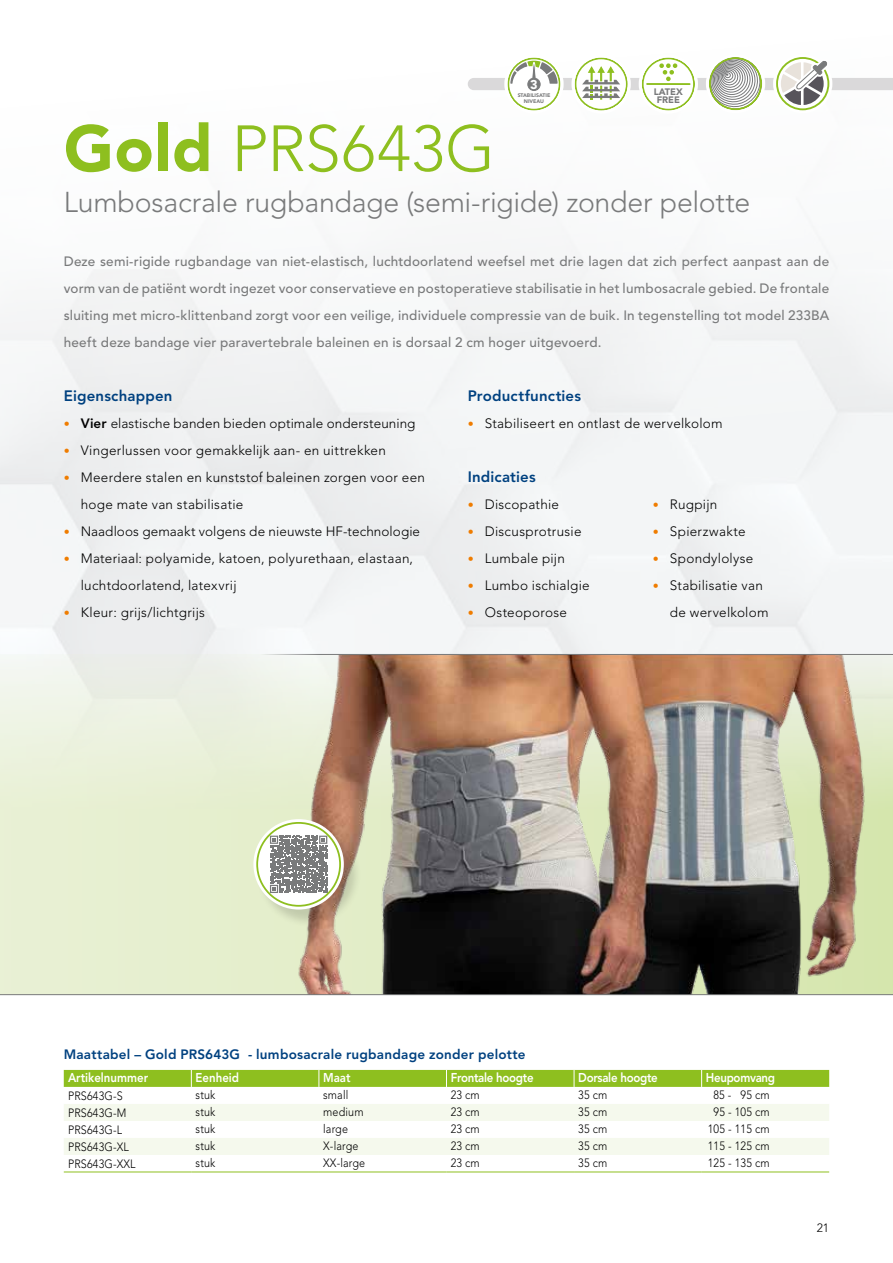
<style>
.page{position:relative;width:893px;height:1263px;background:#fff}
.page>*{position:absolute;margin:0;border:0;box-sizing:border-box;transform-origin:0 0}
.t1{font:300 64.5px "Avenir LT Std";letter-spacing:.005em;color:#8ebf1f}
.t2{font:300 28.5px "Avenir LT Std";letter-spacing:-.01em;color:#797a7b}
.t3{font:800 15px "Avenir LT Std";letter-spacing:.01em;color:#004180}
.t4{font:300 13.5px/27px "Avenir LT Std";letter-spacing:.02em;color:#000}
.t5{font:500 13.5px/27px "Avenir LT Std";letter-spacing:.015em;color:#797a7b;text-align:justify}
.t6{font:800 13.5px "Avenir LT Std";letter-spacing:.015em;color:#004180}
.t7{font:800 12.75px "Avenir LT Std";letter-spacing:-.025em;color:#fff;scale:.9 1}
.t8{font:800 12.75px "Avenir LT Std";color:#fff;scale:.9 1}
.t9{font:900 12.75px "Avenir LT Std";color:#fff}
.t10{font:300 12px "Avenir LT Std";letter-spacing:.015em;color:#000;scale:.9 1}
.t11{font:300 12px "Avenir LT Std";letter-spacing:.015em;color:#000}
.t12{font:900 9.3px/8.9px "Avenir LT Std";color:#797a7b;text-align:center}
.t13{font:900 5.25px/5.4px "Avenir";color:#797a7b;text-align:center}
.s1{font-weight:900}
.s2{font-size:12px;color:#ef7c00}
.s3{font-weight:800}
</style>
<div class="page">
<svg style="left:13px;top:654px;width:880px;height:340px"></svg>
<img style="left:282px;top:655px;width:590px;height:339px">
<hr style="left:0;top:994px;width:893px;height:1px;background:#797a7b">
<hr style="left:206px;top:654px;width:687px;height:1px;background:#797a7b">
<svg style="left:64px;top:1104px;width:765px;height:51px"></svg>
<div style="left:64px;top:1070px;width:765px;height:17px;background:#8ebf1f"></div>
<hr style="left:446px;top:1171px;width:128px;height:1px;background:#8ebf1f">
<hr style="left:574px;top:1171px;width:128px;height:1px;background:#8ebf1f">
<hr style="left:64px;top:1171px;width:127px;height:1px;background:#8ebf1f">
<hr style="left:191px;top:1171px;width:128px;height:1px;background:#8ebf1f">
<hr style="left:319px;top:1171px;width:127px;height:1px;background:#8ebf1f">
<hr style="left:702px;top:1171px;width:127px;height:1px;background:#8ebf1f">
<div style="left:773px;top:54px;width:59px;height:59px;border:3px solid #fff;border-radius:50%"></div>
<div style="left:504px;top:54px;width:60px;height:60px;border:3px solid #fff;border-radius:50%"></div>
<div style="left:571px;top:54px;width:60px;height:60px;border:3px solid #fff;border-radius:50%"></div>
<div style="left:706px;top:54px;width:59px;height:59px;border:3px solid #fff;border-radius:50%"></div>
<div style="left:639px;top:54px;width:59px;height:60px;border:3px solid #fff;border-radius:50%"></div>
<svg style="left:468px;top:57px;width:425px;height:54px"></svg>
<div style="left:256px;top:821px;width:106px;height:107px;background:#000;opacity:.15"></div>
<div style="left:253px;top:819px;width:91px;height:90px;border:4px solid #fff;border-radius:50%"></div>
<div style="left:257px;top:823px;width:83px;height:83px;background:#fff;border-radius:50%"></div>
<svg style="left:268px;top:833px;width:62px;height:62px"></svg>
<div style="left:256px;top:822px;width:85px;height:85px;border:2px solid #8ebf1f;border-radius:50%"></div>
<p class="t9" style="left:530px;top:77px;width:9px">3</p>
<p class="t13" style="left:518px;top:93px;width:34px">STABILISATIE<br>NIVEAU</p>
<p class="t12" style="left:654px;top:87px;width:31px">LATEX<br>FREE</p>
<h1 class="t1" style="left:64px;top:111px;width:433px"><span class="s1">Gold</span> PRS643G</h1>
<h2 class="t2" style="left:64px;top:185px;width:688px">Lumbosacrale rugbandage (semi-rigide) zonder pelotte</h2>
<p class="t5" style="left:64px;top:248px;width:767px">Deze semi-rigide rugbandage van niet-elastisch, luchtdoorlatend weefsel met drie lagen dat zich perfect aanpast aan de vorm van de patiënt wordt ingezet voor conservatieve en postoperatieve stabilisatie in het lumbosacrale gebied. De frontale sluiting met micro-klittenband zorgt voor een veilige, individuele compressie van de buik. In tegenstelling tot model 233BA heeft deze bandage vier paravertebrale baleinen en is dorsaal 2 cm hoger uitgevoerd.</p>
<p class="t3" style="left:64px;top:386px;width:110px">Eigenschappen</p>
<p class="t4" style="left:64px;top:409px;width:353px"><span class="s2">•</span> <span class="s3">Vier</span> elastische banden bieden optimale ondersteuning</p>
<p class="t4" style="left:64px;top:436px;width:324px"><span class="s2">•</span> Vingerlussen voor gemakkelijk aan- en uittrekken</p>
<p class="t4" style="left:81px;top:463px;width:346px;text-indent:-17px"><span class="s2">•</span> Meerdere stalen en kunststof baleinen zorgen voor een hoge mate van stabilisatie</p>
<p class="t4" style="left:64px;top:517px;width:358px"><span class="s2">•</span> Naadloos gemaakt volgens de nieuwste HF-technologie</p>
<p class="t4" style="left:81px;top:544px;width:334px;text-indent:-17px"><span class="s2">•</span> Materiaal: polyamide, katoen, polyurethaan, elastaan, luchtdoorlatend, latexvrij</p>
<p class="t4" style="left:64px;top:598px;width:143px"><span class="s2">•</span> Kleur: grijs/lichtgrijs</p>
<p class="t3" style="left:468px;top:386px;width:115px">Productfuncties</p>
<p class="t4" style="left:468px;top:409px;width:256px"><span class="s2">•</span> Stabiliseert en ontlast de wervelkolom</p>
<p class="t3" style="left:468px;top:467px;width:69px">Indicaties</p>
<p class="t4" style="left:468px;top:490px;width:93px"><span class="s2">•</span> Discopathie</p>
<p class="t4" style="left:468px;top:517px;width:115px"><span class="s2">•</span> Discusprotrusie</p>
<p class="t4" style="left:468px;top:544px;width:99px"><span class="s2">•</span> Lumbale pijn</p>
<p class="t4" style="left:468px;top:571px;width:123px"><span class="s2">•</span> Lumbo ischialgie</p>
<p class="t4" style="left:468px;top:598px;width:101px"><span class="s2">•</span> Osteoporose</p>
<p class="t4" style="left:653px;top:490px;width:66px"><span class="s2">•</span> Rugpijn</p>
<p class="t4" style="left:653px;top:517px;width:94px"><span class="s2">•</span> Spierzwakte</p>
<p class="t4" style="left:653px;top:544px;width:102px"><span class="s2">•</span> Spondylolyse</p>
<p class="t4" style="left:670px;top:571px;width:100px;text-indent:-17px"><span class="s2">•</span> Stabilisatie van de wervelkolom</p>
<p class="t6" style="left:64px;top:1046px;width:463px">Maattabel – Gold PRS643G - lumbosacrale rugbandage zonder pelotte</p>
<p class="t8" style="left:68px;top:1070px;width:91px">Artikelnummer</p>
<p class="t8" style="left:196px;top:1070px;width:50px">Eenheid</p>
<p class="t7" style="left:323px;top:1070px;width:32px">Maat</p>
<p class="t7" style="left:451px;top:1070px;width:94px">Frontale hoogte</p>
<p class="t7" style="left:578px;top:1070px;width:90px">Dorsale hoogte</p>
<p class="t7" style="left:706px;top:1070px;width:78px">Heupomvang</p>
<p class="t10" style="left:68px;top:1089px;width:62px">PRS643G-S</p>
<p class="t10" style="left:196px;top:1088px;width:24px">stuk</p>
<p class="t10" style="left:323px;top:1088px;width:30px">small</p>
<p class="t10" style="left:451px;top:1088px;width:34px">23 cm</p>
<p class="t10" style="left:578px;top:1088px;width:34px">35 cm</p>
<p class="t10" style="left:713px;top:1088px;width:64px">85 - 95 cm</p>
<p class="t10" style="left:68px;top:1106px;width:66px">PRS643G-M</p>
<p class="t10" style="left:196px;top:1105px;width:24px">stuk</p>
<p class="t10" style="left:323px;top:1105px;width:46px">medium</p>
<p class="t10" style="left:451px;top:1105px;width:34px">23 cm</p>
<p class="t10" style="left:578px;top:1105px;width:34px">35 cm</p>
<p class="t10" style="left:713px;top:1105px;width:64px">95 - 105 cm</p>
<p class="t10" style="left:68px;top:1123px;width:62px">PRS643G-L</p>
<p class="t10" style="left:196px;top:1122px;width:24px">stuk</p>
<p class="t10" style="left:323px;top:1122px;width:29px">large</p>
<p class="t10" style="left:451px;top:1122px;width:34px">23 cm</p>
<p class="t10" style="left:578px;top:1122px;width:34px">35 cm</p>
<p class="t10" style="left:708px;top:1122px;width:70px">105 - 115 cm</p>
<p class="t10" style="left:68px;top:1140px;width:69px">PRS643G-XL</p>
<p class="t10" style="left:196px;top:1139px;width:24px">stuk</p>
<p class="t10" style="left:323px;top:1139px;width:41px">X-large</p>
<p class="t10" style="left:451px;top:1139px;width:34px">23 cm</p>
<p class="t10" style="left:578px;top:1139px;width:34px">35 cm</p>
<p class="t10" style="left:708px;top:1139px;width:70px">115 - 125 cm</p>
<p class="t10" style="left:68px;top:1157px;width:77px">PRS643G-XXL</p>
<p class="t10" style="left:196px;top:1156px;width:24px">stuk</p>
<p class="t10" style="left:323px;top:1156px;width:48px">XX-large</p>
<p class="t10" style="left:451px;top:1156px;width:34px">23 cm</p>
<p class="t10" style="left:578px;top:1156px;width:34px">35 cm</p>
<p class="t10" style="left:708px;top:1156px;width:70px">125 - 135 cm</p>
<p class="t11" style="left:817px;top:1221px;width:14px">21</p>
</div>
